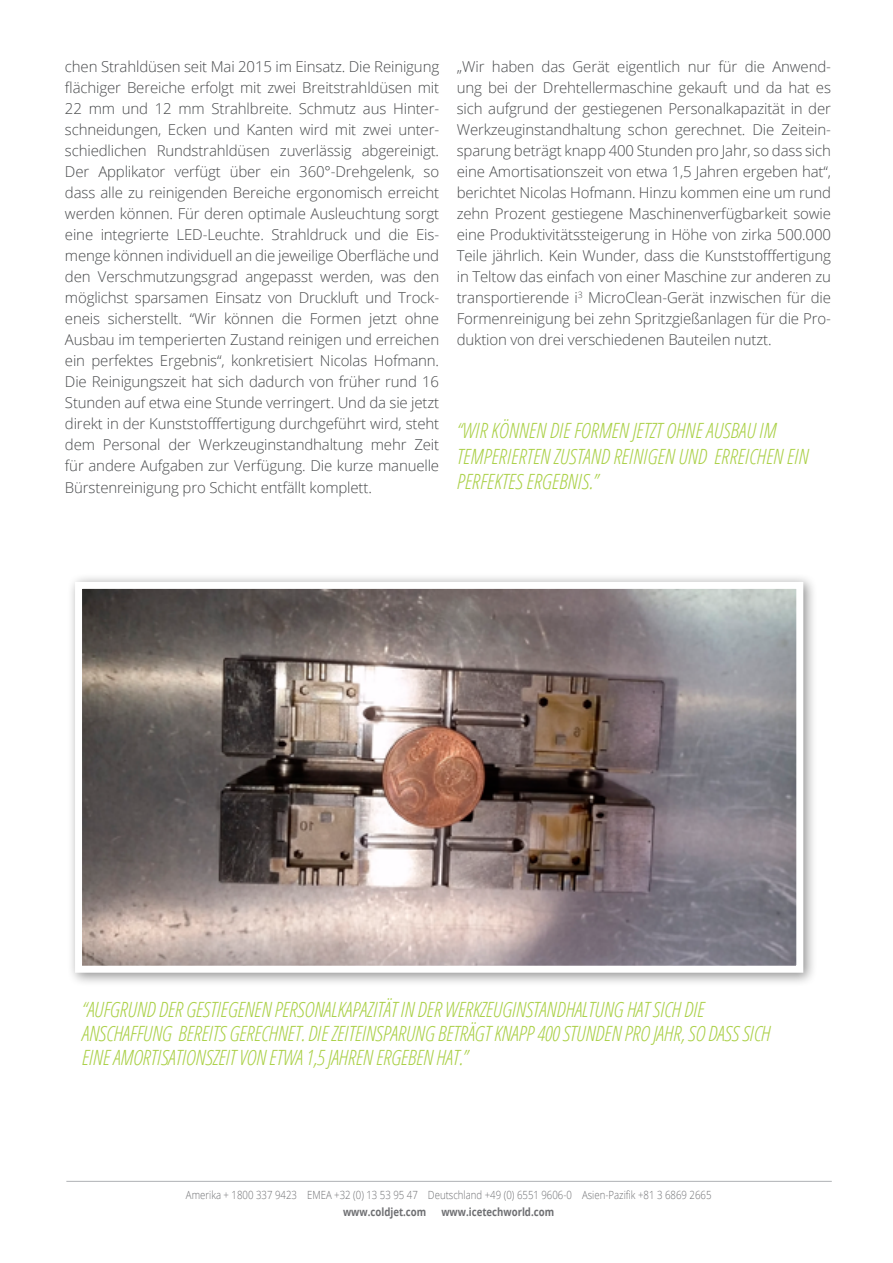
<style>
.page{position:relative;width:893px;height:1263px;background:#fff}
.page>*{position:absolute;margin:0;border:0;box-sizing:border-box;transform-origin:0 0}
.t1{font:italic 300 condensed 21px/25.2px "Open Sans";letter-spacing:-.01em;color:#aad047}
.t2{font:300 15px/21px "Open Sans";letter-spacing:-.01em;color:#484a4c;text-align:justify}
.t3{font:300 11.25px "Open Sans";color:#6e6f72;scale:.86 1}
.t4{font:700 11.25px "Open Sans";color:#6e6f72;scale:.86 1}
</style>
<div class="page">
<hr style="left:66px;top:1181px;width:766px;height:1px;background:#afb1b4">
<div style="left:66px;top:573px;width:752px;height:414px;background:#000;opacity:.43"></div>
<img style="left:83px;top:590px;width:712px;height:375px">
<div style="left:75px;top:582px;width:728px;height:391px;border:7px solid #fff"></div>
<p class="t2" style="left:65px;top:56px;width:376px">chen Strahldüsen seit Mai 2015 im Einsatz. Die Reinigung flächiger Bereiche erfolgt mit zwei Breitstrahldüsen mit 22 mm und 12 mm Strahlbreite. Schmutz aus Hinter&shy;schneidungen, Ecken und Kanten wird mit zwei unter&shy;schiedlichen Rundstrahldüsen zuverlässig abgereinigt.<br>Der Applikator verfügt über ein 360°-Drehgelenk, so dass alle zu reinigenden Bereiche ergonomisch erreicht werden können. Für deren optimale Ausleuchtung sorgt eine integrierte LED-Leuchte. Strahldruck und die Eis&shy;menge können individuell an die jeweilige Oberfläche und den Verschmutzungsgrad angepasst werden, was den möglichst sparsamen Einsatz von Druckluft und Trock&shy;eneis sicherstellt. “Wir können die Formen jetzt ohne Ausbau im temperierten Zustand reinigen und erreichen ein perfektes Ergebnis“, konkretisiert Nicolas Hofmann.<br>Die Reinigungszeit hat sich dadurch von früher rund 16<br>Stunden auf etwa eine Stunde verringert. Und da sie jetzt direkt in der Kunststofffertigung durchgeführt wird, steht dem Personal der Werkzeuginstandhaltung mehr Zeit für andere Aufgaben zur Verfügung. Die kurze manuelle Bürstenreinigung pro Schicht entfällt komplett.</p>
<p class="t2" style="left:457px;top:56px;width:376px">„Wir haben das Gerät eigentlich nur für die Anwend&shy;ung bei der Drehtellermaschine gekauft und da hat es sich aufgrund der gestiegenen Personalkapazität in der Werkzeuginstandhaltung schon gerechnet. Die Zeitein&shy;sparung beträgt knapp 400 Stunden pro Jahr, so dass sich eine Amortisationszeit von etwa 1,5 Jahren ergeben hat“, berichtet Nicolas Hofmann. Hinzu kommen eine um rund zehn Prozent gestiegene Maschinenverfügbarkeit sowie eine Produktivitätssteigerung in Höhe von zirka 500.000<br>Teile jährlich. Kein Wunder, dass die Kunststofffertigung in Teltow das einfach von einer Maschine zur anderen zu transportierende i<sup>3</sup> MicroClean-Gerät inzwischen für die Formenreinigung bei zehn Spritzgießanlagen für die Pro&shy;duktion von drei verschiedenen Bauteilen nutzt.</p>
<h1 class="t1" style="left:457px;top:418px;width:353px">“WIR KÖNNEN DIE FORMEN JETZT OHNE AUSBAU IM<br>TEMPERIERTEN ZUSTAND REINIGEN UND ERREICHEN EIN<br>PERFEKTES ERGEBNIS.”</h1>
<p class="t1" style="left:82px;top:997px;width:690px;line-height:24px">“AUFGRUND DER GESTIEGENEN PERSONALKAPAZITÄT IN DER WERKZEUGINSTANDHALTUNG HAT SICH DIE<br>ANSCHAFFUNG BEREITS GERECHNET. DIE ZEITEINSPARUNG BETRÄGT KNAPP 400 STUNDEN PRO JAHR, SO DASS SICH<br>EINE AMORTISATIONSZEIT VON ETWA 1,5 JAHREN ERGEBEN HAT.”</p>
<p class="t3" style="left:186px;top:1187px;width:613px">Amerika + 1800 337 9423 EMEA +32 (0) 13 53 95 47 Deutschland +49 (0) 6551 9606-0 Asien-Pazifik +81 3 6869 2665</p>
<p class="t4" style="left:343px;top:1203px;width:98px">www.coldjet.com</p>
<p class="t4" style="left:441px;top:1203px;width:133px">www.icetechworld.com</p>
</div>
